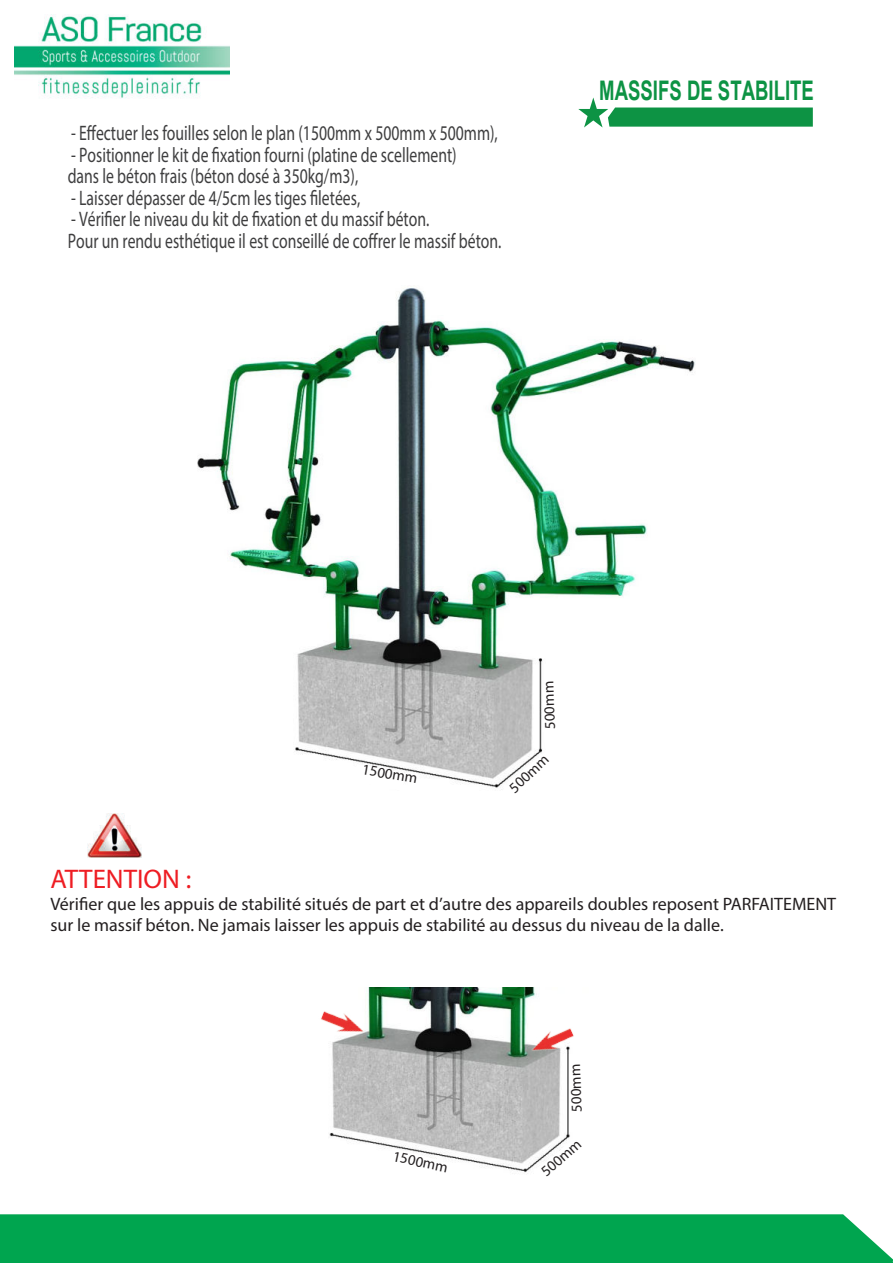
<style>
.page{position:relative;width:893px;height:1263px;background:#fff}
.page>*{position:absolute;margin:0;border:0;box-sizing:border-box;transform-origin:0 0}
.t1{font:700 27px "Arial";color:#0d9344;scale:.69 1}
.t2{font:27px "Myriad Pro";color:#ee1d23}
.t3{font:21px/21.5px "Myriad Pro";color:#3e3e3f;scale:.75 1}
.t4{font:18px/21.6px "Myriad Pro";color:#231f20}
.t5{font:15px "Myriad Pro";color:#231f20}
</style>
<div class="page">
<div style="left:0;top:1214px;width:893px;height:49px;background:#00a54f"></div>
<img style="left:14px;top:14px;width:216px;height:85px">
<svg style="left:578px;top:97px;width:235px;height:30px"></svg>
<img style="left:197px;top:288px;width:498px;height:500px">
<svg style="left:354px;top:764px;width:52px;height:24px"></svg>
<svg style="left:507px;top:752px;width:50px;height:36px"></svg>
<div style="left:542px;top:683px;width:19px;height:49px;background:#fff"></div>
<img style="left:329px;top:987px;width:241px;height:186px">
<img style="left:321px;top:987px;width:61px;height:79px">
<img style="left:509px;top:996px;width:65px;height:85px">
<img style="left:88px;top:813px;width:53px;height:44px">
<div style="left:569px;top:1065px;width:19px;height:50px;background:#fff"></div>
<svg style="left:387px;top:1148px;width:53px;height:25px"></svg>
<svg style="left:536px;top:1138px;width:34px;height:35px"></svg>
<p class="t3" style="left:71px;top:124px;width:571px">- Effectuer les fouilles selon le plan (1500mm x 500mm x 500mm),</p>
<p class="t3" style="left:68px;top:146px;width:520px">- Positionner le kit de fixation fourni (platine de scellement) dans le béton frais (béton dosé à 350kg/m3),</p>
<p class="t3" style="left:71px;top:189px;width:387px">- Laisser dépasser de 4/5cm les tiges filetées,</p>
<p class="t3" style="left:68px;top:210px;width:580px">- Vérifier le niveau du kit de fixation et du massif béton.<br>Pour un rendu esthétique il est conseillé de coffrer le massif béton.</p>
<p class="t1" style="left:599px;top:75px;width:313px">MASSIFS DE STABILITE</p>
<p class="t5" style="left:544px;top:729px;width:50px;rotate:-92deg">500mm</p>
<p class="t5" style="left:363px;top:763px;width:57px;rotate:10deg">1500mm</p>
<p class="t5" style="left:507px;top:785px;width:50px;rotate:-43deg">500mm</p>
<p class="t2" style="left:50px;top:869px;width:142px">ATTENTION :</p>
<p class="t4" style="left:50px;top:894px;width:787px">Vérifier que les appuis de stabilité situés de part et d’autre des appareils doubles reposent PARFAITEMENT sur le massif béton. Ne jamais laisser les appuis de stabilité au dessus du niveau de la dalle.</p>
<p class="t5" style="left:571px;top:1112px;width:50px;rotate:-92deg">500mm</p>
<p class="t5" style="left:394px;top:1150px;width:57px;rotate:12deg">1500mm</p>
<p class="t5" style="left:539px;top:1169px;width:50px;rotate:-41deg">500mm</p>
<p class="t5" style="left:397px;top:1152px;width:57px;rotate:10deg">1500mm</p>
<p class="t5" style="left:541px;top:1174px;width:50px;rotate:-43deg">500mm</p>
</div>
